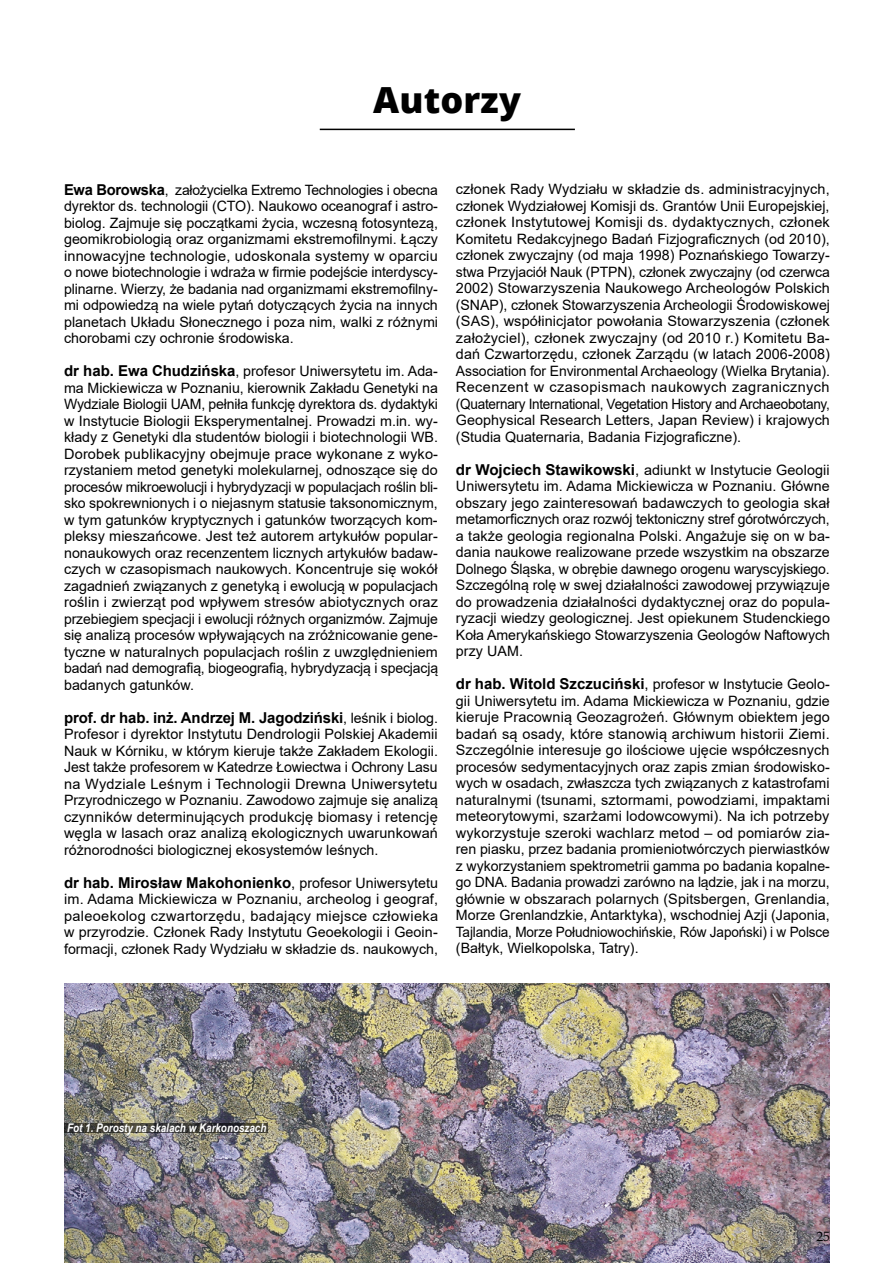
<style>
.page{position:relative;width:893px;height:1263px;background:#fff}
.page>*{position:absolute;margin:0;border:0;box-sizing:border-box;transform-origin:0 0}
.t1{font:800 36px "Open Sans";letter-spacing:.005em;color:#000}
.t2{font:700 15px "Arial";letter-spacing:-.005em;color:#000}
.t3{font:14.25px/16.5px "Arial";color:#000;text-align:justify}
.t4{font:13.5px "Book Antiqua";color:#000}
.t5{font:italic 700 12px "Arial Narrow";color:#fff}
.s1{font-weight:700;font-size:15px}
.s2{font-weight:400;font-size:14.25px}
.s3{font-weight:400}
.s4{font-size:15px}
</style>
<div class="page">
<hr style="left:320px;top:129px;width:255px;height:1px;background:#000">
<img style="left:64px;top:983px;width:766px;height:280px">
<svg style="left:64px;top:1124px;width:203px;height:9px;background:#373632"></svg>
<h1 class="t1" style="left:373px;top:72px;width:149px">Autorzy</h1>
<p class="t3" style="left:64px;top:181px;width:375px"><span class="s1">Ewa Borowska</span>, założycielka Extremo Technologies i obecna dyrektor ds. technologii (CTO). Naukowo oceanograf i astro&shy;biolog. Zajmuje się początkami życia, wczesną fotosyntezą, geomikrobiologią oraz organizmami ekstremofilnymi. Łączy innowacyjne technologie, udoskonala systemy w oparciu o nowe biotechnologie i wdraża w firmie podejście interdyscy&shy;plinarne. Wierzy, że badania nad organizmami ekstremofilny&shy;mi odpowiedzą na wiele pytań dotyczących życia na innych planetach Układu Słonecznego i poza nim, walki z różnymi chorobami czy ochronie środowiska.</p>
<p class="t3" style="left:64px;top:363px;width:375px"><span class="s1">dr hab. Ewa Chudzińska</span>, profesor Uniwersytetu im. Ada&shy;ma Mickiewicza w Poznaniu, kierownik Zakładu Genetyki na Wydziale Biologii UAM, pełniła funkcję dyrektora ds. dydaktyki w Instytucie Biologii Eksperymentalnej. Prowadzi m.in. wy&shy;kłady z Genetyki dla studentów biologii i biotechnologii WB.<br>Dorobek publikacyjny obejmuje prace wykonane z wyko&shy;rzystaniem metod genetyki molekularnej, odnoszące się do procesów mikroewolucji i hybrydyzacji w populacjach roślin bli&shy;sko spokrewnionych i o niejasnym statusie taksonomicznym, w tym gatunków kryptycznych i gatunków tworzących kom&shy;pleksy mieszańcowe. Jest też autorem artykułów popular&shy;nonaukowych oraz recenzentem licznych artykułów badaw&shy;czych w czasopismach naukowych. Koncentruje się wokół zagadnień związanych z genetyką i ewolucją w populacjach roślin i zwierząt pod wpływem stresów abiotycznych oraz przebiegiem specjacji i ewolucji różnych organizmów. Zajmuje się analizą procesów wpływających na zróżnicowanie gene&shy;tyczne w naturalnych populacjach roślin z uwzględnieniem badań nad demografią, biogeografią, hybrydyzacją i specjacją badanych gatunków.</p>
<p class="t2" style="left:64px;top:707px;width:375px">prof. dr hab. inż. Andrzej M. Jagodziński<span class="s2">, leśnik i biolog.</span></p>
<p class="t3" style="left:64px;top:726px;width:375px">Profesor i dyrektor Instytutu Dendrologii Polskiej Akademii Nauk w Kórniku, w którym kieruje także Zakładem Ekologii.<br>Jest także profesorem w Katedrze Łowiectwa i Ochrony Lasu na Wydziale Leśnym i Technologii Drewna Uniwersytetu Przyrodniczego w Poznaniu. Zawodowo zajmuje się analizą czynników determinujących produkcję biomasy i retencję węgla w lasach oraz analizą ekologicznych uwarunkowań różnorodności biologicznej ekosystemów leśnych.</p>
<p class="t2" style="left:64px;top:872px;width:375px">dr hab. Mirosław Makohonienko<span class="s3">,</span> <span class="s2">profesor Uniwersytetu</span></p>
<p class="t3" style="left:64px;top:891px;width:375px">im. Adama Mickiewicza w Poznaniu, archeolog i geograf, paleoekolog czwartorzędu, badający miejsce człowieka w przyrodzie. Członek Rady Instytutu Geoekologii i Geoin&shy;formacji, członek Rady Wydziału w składzie ds. naukowych,</p>
<p class="t3" style="left:456px;top:181px;width:376px">członek Rady Wydziału w składzie ds. administracyjnych, członek Wydziałowej Komisji ds. Grantów Unii Europejskiej, członek Instytutowej Komisji ds. dydaktycznych, członek Komitetu Redakcyjnego Badań Fizjograficznych (od 2010), członek zwyczajny (od maja 1998) Poznańskiego Towarzy&shy;stwa Przyjaciół Nauk (PTPN), członek zwyczajny (od czerwca 2002) Stowarzyszenia Naukowego Archeologów Polskich (SNAP), członek Stowarzyszenia Archeologii Środowiskowej (SAS), współinicjator powołania Stowarzyszenia (członek założyciel), członek zwyczajny (od 2010 r.) Komitetu Ba&shy;dań Czwartorzędu, członek Zarządu (w latach 2006-2008)<br>Association for Environmental Archaeology (Wielka Brytania).<br>Recenzent w czasopismach naukowych zagranicznych (Quaternary International, Vegetation History and Archaeobotany, Geophysical Research Letters, Japan Review) i krajowych (Studia Quaternaria, Badania Fizjograficzne).</p>
<p class="t3" style="left:456px;top:461px;width:375px"><span class="s1">dr Wojciech Stawikowski</span><span class="s4">,</span> adiunkt w Instytucie Geologii Uniwersytetu im. Adama Mickiewicza w Poznaniu. Główne obszary jego zainteresowań badawczych to geologia skał metamorficznych oraz rozwój tektoniczny stref górotwórczych, a także geologia regionalna Polski. Angażuje się on w ba&shy;dania naukowe realizowane przede wszystkim na obszarze Dolnego Śląska, w obrębie dawnego orogenu waryscyjskiego.<br>Szczególną rolę w swej działalności zawodowej przywiązuje do prowadzenia działalności dydaktycznej oraz do popula&shy;ryzacji wiedzy geologicznej. Jest opiekunem Studenckiego Koła Amerykańskiego Stowarzyszenia Geologów Naftowych przy UAM.</p>
<p class="t3" style="left:456px;top:676px;width:375px"><span class="s1">dr hab. Witold Szczuciński</span><span class="s4">,</span> profesor w Instytucie Geolo&shy;gii Uniwersytetu im. Adama Mickiewicza w Poznaniu, gdzie kieruje Pracownią Geozagrożeń. Głównym obiektem jego badań są osady, które stanowią archiwum historii Ziemi.<br>Szczególnie interesuje go ilościowe ujęcie współczesnych procesów sedymentacyjnych oraz zapis zmian środowisko&shy;wych w osadach, zwłaszcza tych związanych z katastrofami naturalnymi (tsunami, sztormami, powodziami, impaktami meteorytowymi, szarżami lodowcowymi). Na ich potrzeby wykorzystuje szeroki wachlarz metod – od pomiarów zia&shy;ren piasku, przez badania promieniotwórczych pierwiastków z wykorzystaniem spektrometrii gamma po badania kopalne&shy;go DNA. Badania prowadzi zarówno na lądzie, jak i na morzu, głównie w obszarach polarnych (Spitsbergen, Grenlandia, Morze Grenlandzkie, Antarktyka), wschodniej Azji (Japonia, Tajlandia, Morze Południowochińskie, Rów Japoński) i w Polsce (Bałtyk, Wielkopolska, Tatry).</p>
<p class="t5" style="left:67px;top:1119px;width:201px">Fot 1. Porosty na skalach w Karkonoszach</p>
<p class="t4" style="left:816px;top:1227px;width:15px">25</p>
</div>
